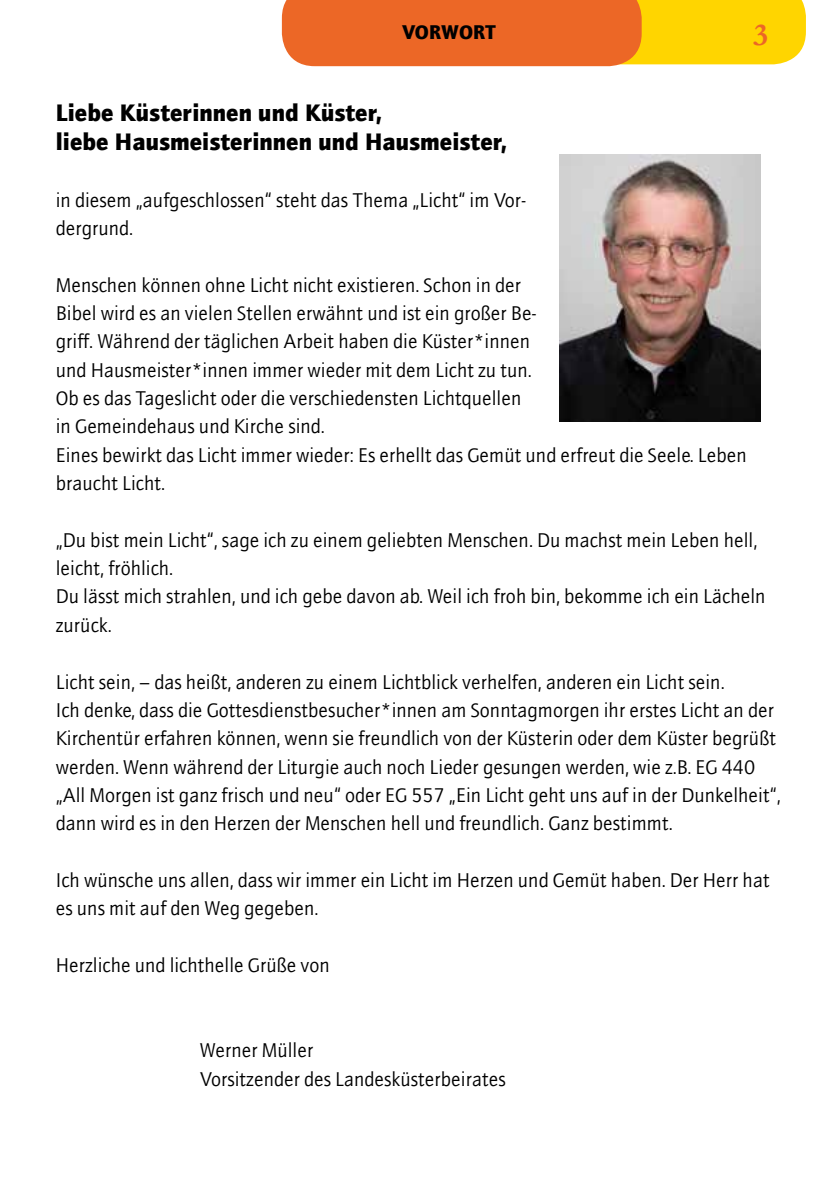
<style>
.page{position:relative;width:840px;height:1191px;background:#fff}
.page>*{position:absolute;margin:0;border:0;box-sizing:border-box;transform-origin:0 0}
.t1{font:700 32px "Garamond";color:#ec6726}
.t2{font:900 24px/28.4px "AT Quay Sans";color:#000}
.t3{font:20px/28.4px "AT Quay Sans";color:#000}
.t4{font:900 20px "AT Quay Sans";color:#000}
</style>
<div class="page">
<svg style="left:282px;top:0;width:523px;height:66px;background:#f28b1f"></svg>
<img style="left:559px;top:154px;width:201px;height:267px">
<p class="t4" style="left:402px;top:20px;width:96px">VORWORT</p>
<h1 class="t1" style="left:752px;top:13px;width:17px">3</h1>
<p class="t2" style="left:56px;top:99px;width:452px">Liebe Küsterinnen und Küster,<br>liebe Hausmeisterinnen und Hausmeister,</p>
<p class="t3" style="left:56px;top:185px;width:471px">in diesem „aufgeschlossen“ steht das Thema „Licht“ im Vor&shy;dergrund.</p>
<p class="t3" style="left:56px;top:270px;width:692px">Menschen können ohne Licht nicht existieren. Schon in der<br>Bibel wird es an vielen Stellen erwähnt und ist ein großer Be-<br>griff. Während der täglichen Arbeit haben die Küster*innen<br>und Hausmeister*innen immer wieder mit dem Licht zu tun.<br>Ob es das Tageslicht oder die verschiedensten Lichtquellen<br>in Gemeindehaus und Kirche sind.<br>Eines bewirkt das Licht immer wieder: Es erhellt das Gemüt und erfreut die Seele. Leben braucht Licht.</p>
<p class="t3" style="left:56px;top:525px;width:710px">„Du bist mein Licht“, sage ich zu einem geliebten Menschen. Du machst mein Leben hell, leicht, fröhlich.<br>Du lässt mich strahlen, und ich gebe davon ab. Weil ich froh bin, bekomme ich ein Lächeln zurück.</p>
<p class="t3" style="left:56px;top:667px;width:726px">Licht sein, – das heißt, anderen zu einem Lichtblick verhelfen, anderen ein Licht sein.<br>Ich denke, dass die Gottesdienstbesucher*innen am Sonntagmorgen ihr erstes Licht an der Kirchentür erfahren können, wenn sie freundlich von der Küsterin oder dem Küster begrüßt werden. Wenn während der Liturgie auch noch Lieder gesungen werden, wie z.B. EG 440 „All Morgen ist ganz frisch und neu“ oder EG 557 „Ein Licht geht uns auf in der Dunkelheit“, dann wird es in den Herzen der Menschen hell und freundlich. Ganz bestimmt.</p>
<p class="t3" style="left:56px;top:866px;width:715px">Ich wünsche uns allen, dass wir immer ein Licht im Herzen und Gemüt haben. Der Herr hat es uns mit auf den Weg gegeben.</p>
<p class="t3" style="left:56px;top:951px;width:275px">Herzliche und lichthelle Grüße von</p>
<p class="t3" style="left:200px;top:1036px;width:307px">Werner Müller<br>Vorsitzender des Landesküsterbeirates</p>
</div>
